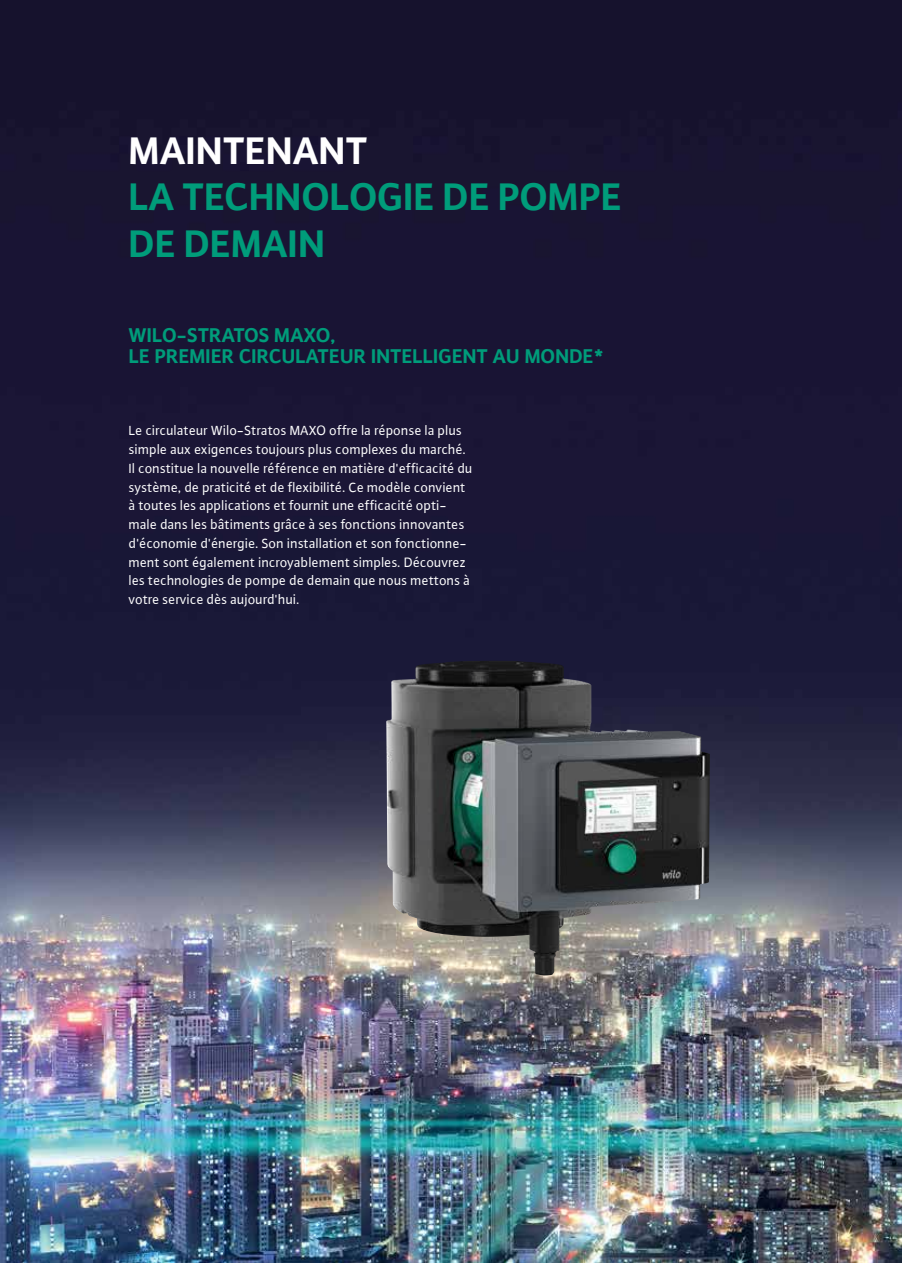
<style>
.page{position:relative;width:902px;height:1263px;background:#fff}
.page>*{position:absolute;margin:0;border:0;box-sizing:border-box;transform-origin:0 0}
.t1{font:700 40.5px/46.8px "WILO Plus Global";color:#009c7a}
.t2{font:700 40.5px "WILO Plus Global";color:#fff}
.t3{font:700 21px/21px "WILO Plus Global";color:#009c7a}
.t4{font:14.25px/18.8px "WILO Plus Global";color:#fff}
</style>
<div class="page">
<img style="left:0;top:0;width:901px;height:1263px">
<img style="left:386px;top:661px;width:324px;height:314px">
<h1 class="t2" style="left:129px;top:126px;width:240px">MAINTENANT</h1>
<h1 class="t1" style="left:129px;top:173px;width:494px">LA TECHNOLOGIE DE POMPE<br>DE DEMAIN</h1>
<h2 class="t3" style="left:129px;top:325px;width:477px">WILO-STRATOS MAXO,<br>LE PREMIER CIRCULATEUR INTELLIGENT AU MONDE*</h2>
<p class="t4" style="left:129px;top:421px;width:345px">Le circulateur Wilo-Stratos MAXO offre la réponse la plus simple aux exigences toujours plus complexes du marché.<br>Il constitue la nouvelle référence en matière d'efficacité du système, de praticité et de flexibilité. Ce modèle convient à toutes les applications et fournit une efficacité opti&shy;male dans les bâtiments grâce à ses fonctions innovantes d'économie d'énergie. Son installation et son fonctionne&shy;ment sont également incroyablement simples. Découvrez les technologies de pompe de demain que nous mettons à votre service dès aujourd'hui.</p>
</div>
